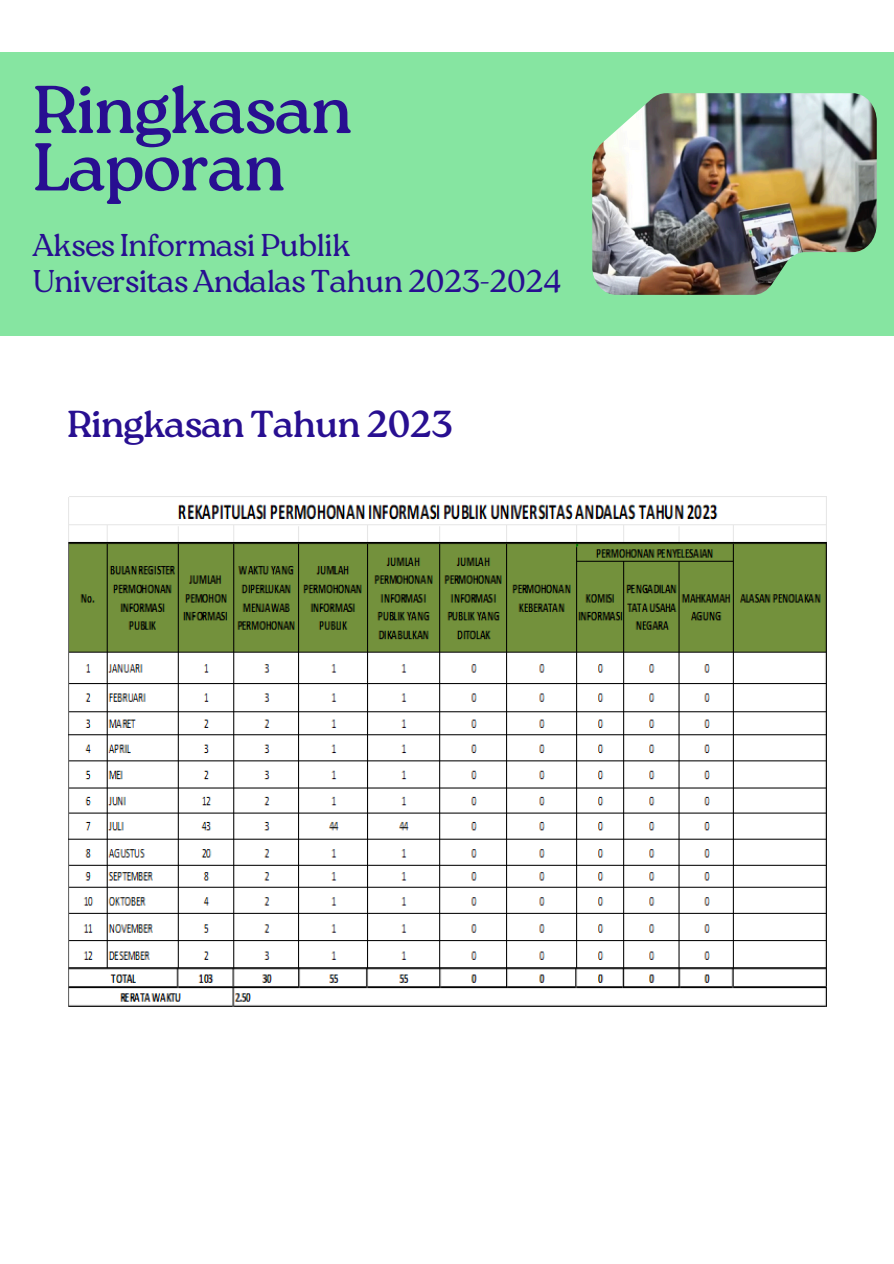
<style>
.page{position:relative;width:894px;height:1264px;background:#fff}
.page>*{position:absolute;margin:0;border:0;box-sizing:border-box;transform-origin:0 0}
.t1{font:67.5px/57.3px "Roca Two";letter-spacing:-.03em;color:#280f91}
.t2{font:37.5px "Roca Two";letter-spacing:-.03em;color:#280f91}
.t3{font:300 31.5px "Roca Two";letter-spacing:-.03em;color:#280f91}
</style>
<div class="page">
<img style="left:68px;top:497px;width:758px;height:510px">
<div style="left:0;top:52px;width:893px;height:284px;background:#86e5a1"></div>
<img style="left:592px;top:93px;width:284px;height:202px">
<h2 class="t1" style="left:33px;top:81px;width:321px">Ringkasan<br>Laporan</h2>
<p class="t3" style="left:33px;top:227px;width:319px">Akses Informasi Publik</p>
<p class="t3" style="left:33px;top:263px;width:530px">Universitas Andalas Tahun 2023-2024</p>
<p class="t2" style="left:67px;top:402px;width:387px">Ringkasan Tahun 2023</p>
</div>
